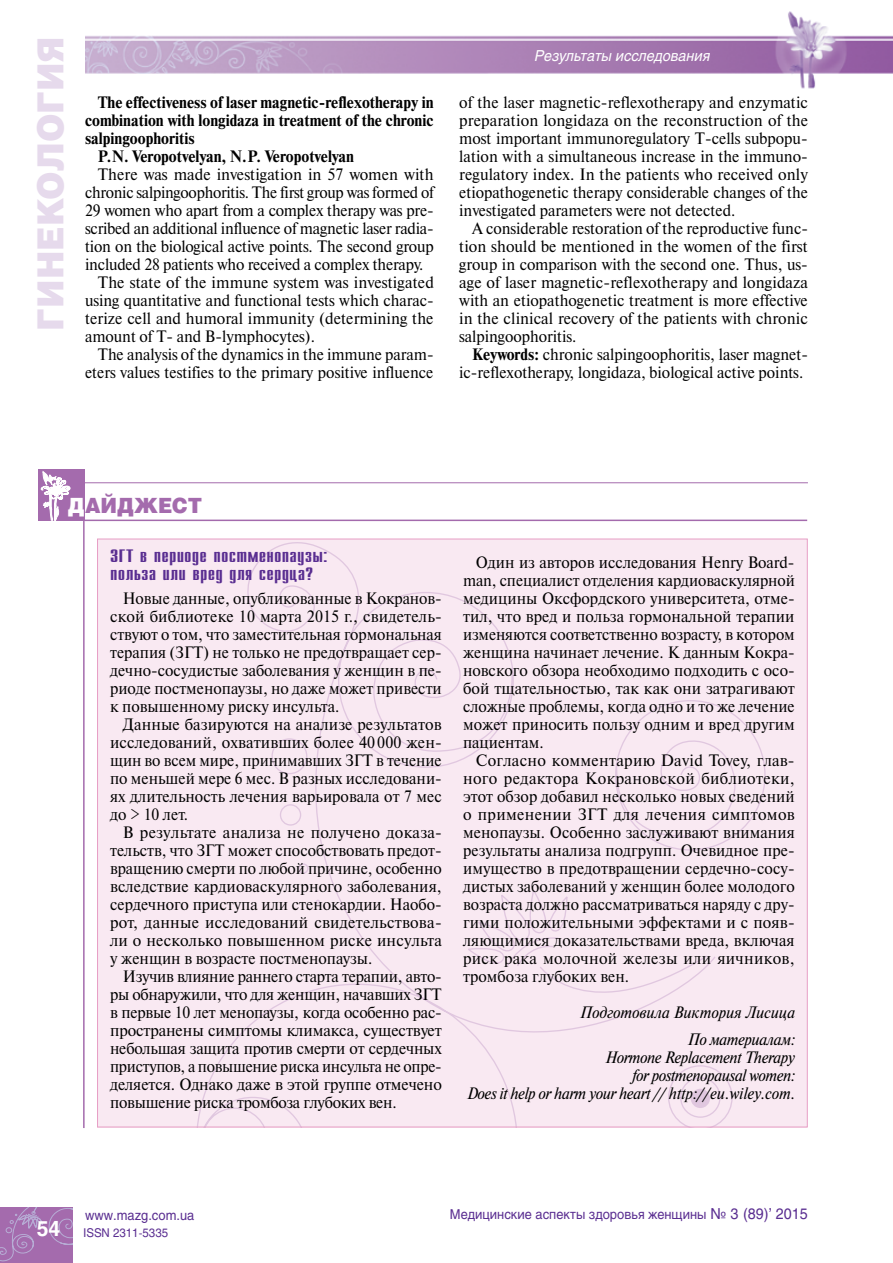
<style>
.page{position:relative;width:893px;height:1263px;background:#fff}
.page>*{position:absolute;margin:0;border:0;box-sizing:border-box;transform-origin:0 0}
.t1{font:900 36px "Helios";color:#e6daec;scale:.95 1}
.t2{font:900 21px "Helios";color:#a46bad;scale:.95 1}
.t3{font:18px/18px "Compact C";letter-spacing:.005em;color:#5a2e91;scale:1.5 1}
.t4{font:16.5px/18px "Newton C";color:#000;text-align:justify;scale:.95 1}
.t5{font:16.5px/18px "Newton C";color:#000;text-align:justify}
.t6{font:16.5px/18px "Newton C";color:#000;text-align:justify;scale:.96 1}
.t7{font:16.5px/18px "Newton C";color:#000;text-align:justify;scale:.94 1}
.t8{font:700 16.5px "Newton C";color:#000;scale:.95 1}
.t9{font:italic 16.5px/18px "Newton C";letter-spacing:-.025em;color:#000;text-align:right;scale:.95 1}
.t10{font:italic 16.5px/26.5px "Newton C";color:#000;text-align:right;scale:.95 1}
.t11{font:italic 15px "Helios";color:#fff;scale:.95 1}
.t12{font:13.5px "Helios";color:#5a2e91;scale:.95 1}
.t13{font:12px "Helios";color:#5a2e91;scale:.95 1}
.s1{font-weight:700}
.s2{color:#fff}
.s3{font-weight:700;font-size:21px;color:#fff}
.s4{font-size:15px}
</style>
<div class="page">
<img style="left:85px;top:11px;width:808px;height:78px">
<svg style="left:0;top:1208px;width:72px;height:54px;background:#a673b2"></svg>
<div style="left:99px;top:541px;width:706px;height:584px;background:#f9e9f2"></div>
<hr style="left:85px;top:482px;width:723px;height:1px;background:#a46bad">
<hr style="left:85px;top:520px;width:722px;height:1px;background:#a46bad">
<hr style="left:83px;top:492px;width:2px;height:636px;background:#a46bad">
<div style="left:38px;top:470px;width:47px;height:51px;background:#a46bad"></div>
<svg style="left:40px;top:471px;width:31px;height:50px"></svg>
<h1 class="t1" style="left:28px;top:331px;width:312px;rotate:-90deg">гинекология</h1>
<p class="t8" style="left:98px;top:93px;width:355px">The effectiveness of laser magnetic-reflexotherapy in</p>
<p class="t8" style="left:85px;top:111px;width:369px">combination with longidazа in treatment of the chronic</p>
<p class="t8" style="left:85px;top:129px;width:117px">salpingoophoritis</p>
<p class="t8" style="left:98px;top:147px;width:271px">P.N. Veropotvelyan, N.P. Veropotvelyan</p>
<p class="t5" style="left:98px;top:165px;width:337px">There was made investigation in 57 women with</p>
<p class="t7" style="left:85px;top:183px;width:373px">chronic salpingoophoritis. The first group was formed of</p>
<p class="t4" style="left:85px;top:201px;width:369px">29 women who apart from a complex therapy was pre-</p>
<p class="t4" style="left:85px;top:219px;width:369px">scribed an additional influence of magnetic laser radia-</p>
<p class="t4" style="left:85px;top:237px;width:368px">tion on the biological active points. The second group</p>
<p class="t4" style="left:85px;top:255px;width:358px">included 28 patients who received a complex therapy.</p>
<p class="t5" style="left:98px;top:273px;width:338px">The state of the immune system was investigated</p>
<p class="t4" style="left:85px;top:291px;width:369px">using quantitative and functional tests which charac-</p>
<p class="t5" style="left:85px;top:309px;width:350px">terize cell and humoral immunity (determining the</p>
<p class="t4" style="left:85px;top:327px;width:244px">amount of T- and B-lymphocytes).</p>
<p class="t4" style="left:98px;top:345px;width:355px">The analysis of the dynamics in the immune param-</p>
<p class="t4" style="left:85px;top:363px;width:368px">eters values testifies to the primary positive influence</p>
<p class="t11" style="left:535px;top:46px;width:186px">Результаты исследования</p>
<p class="t6" style="left:459px;top:93px;width:365px">of the laser magnetic-reflexotherapy and enzymatic preparation longidaza on the reconstruction of the most important immunoregulatory T-cells subpopu&shy;lation with a simultaneous increase in the immuno&shy;regulatory index. In the patients who received only etiopathogenetic therapy considerable changes of the investigated parameters were not detected.</p>
<p class="t4" style="left:459px;top:219px;width:369px;text-indent:13px">A considerable restoration of the reproductive func&shy;tion should be mentioned in the women of the first group in comparison with the second one. Thus, us&shy;age of laser magnetic-reflexotherapy and longidaza with an etiopathogenetic treatment is more effective in the clinical recovery of the patients with chronic salpingoophoritis.</p>
<p class="t4" style="left:459px;top:345px;width:369px;text-align:right"><span class="s1">Keywords:</span> chronic salpingoophoritis, laser magnet&shy;ic-reflexotherapy, longidaza, biological active points.</p>
<p class="t2" style="left:68px;top:492px;width:143px"><span class="s2">Д</span>АЙДЖЕСТ</p>
<p class="t3" style="left:110px;top:547px;width:147px">ЗГТ в периоде постменопаузы: польза или вред для сердца?</p>
<p class="t7" style="left:110px;top:589px;width:354px;text-indent:13px">Новые данные, опубликованные в Кокранов&shy;ской библиотеке 10 марта 2015 г., свидетель&shy;ствуют о том, что заместительная гормональная терапия (ЗГТ) не только не предотвращает сер&shy;дечно-сосудистые заболевания у женщин в пе&shy;риоде постменопаузы, но даже может привести к повышенному риску инсульта.</p>
<p class="t5" style="left:110px;top:715px;width:333px;text-indent:13px">Данные базируются на анализе результатов исследований, охвативших более 40 000 жен&shy;щин во всем мире, принимавших ЗГТ в течение по меньшей мере 6 мес. В разных исследовани&shy;ях длительность лечения варьировала от 7 мес до &gt; 10 лет.</p>
<p class="t5" style="left:110px;top:823px;width:333px;text-indent:13px">В результате анализа не получено доказа&shy;тельств, что ЗГТ может способствовать предот&shy;вращению смерти по любой причине, особенно вследствие кардиоваскулярного заболевания, сердечного приступа или стенокардии. Наобо&shy;рот, данные исследований свидетельствова&shy;ли о несколько повышенном риске инсульта у женщин в возрасте постменопаузы.</p>
<p class="t4" style="left:110px;top:967px;width:351px;text-indent:13px">Изучив влияние раннего старта терапии, авто&shy;ры обнаружили, что для женщин, начавших ЗГТ в первые 10 лет менопаузы, когда особенно рас&shy;пространены симптомы климакса, существует небольшая защита против смерти от сердечных приступов, а повышение риска инсульта не опре&shy;деляется. Однако даже в этой группе отмечено повышение риска тромбоза глубоких вен.</p>
<p class="t4" style="left:463px;top:553px;width:351px;text-align:left;text-indent:13px">Один из авторов исследования Henry Board&shy;man, специалист отделения кардиоваскулярной медицины Оксфордского университета, отме&shy;тил, что вред и польза гормональной терапии изменяются соответственно возрасту, в котором женщина начинает лечение. К данным Кокра&shy;новского обзора необходимо подходить с осо&shy;бой тщательностью, так как они затрагивают сложные проблемы, когда одно и то же лечение может приносить пользу одним и вред другим пациентам.</p>
<p class="t5" style="left:463px;top:751px;width:333px;text-indent:13px">Согласно комментарию David Tovey, глав&shy;ного редактора Кокрановской библиотеки, этот обзор добавил несколько новых сведений о применении ЗГТ для лечения симптомов менопаузы. Особенно заслуживают внимания результаты анализа подгрупп. Очевидное пре&shy;имущество в предотвращении сердечно-сосу&shy;дистых заболеваний у женщин более молодого возраста должно рассматриваться наряду с дру&shy;гими положительными эффектами и с появ&shy;ляющимися доказательствами вреда, включая риск рака молочной железы или яичников, тромбоза глубоких вен.</p>
<p class="t10" style="left:579px;top:999px;width:228px">Подготовила Виктория Лисица<br>По материалам:</p>
<p class="t9" style="left:466px;top:1048px;width:347px">Hormone Replacement Therapy<br>for postmenopausal women:<br>Does it help or harm your heart // http://eu.wiley.com.</p>
<p class="t12" style="left:85px;top:1207px;width:117px">www.mazg.com.ua</p>
<p class="t13" style="left:37px;top:1225px;width:140px"><span class="s3">54</span> ISSN 2311-5335</p>
<p class="t12" style="left:450px;top:1206px;width:378px">Медицинские аспекты здоровья женщины <span class="s4">№ 3 (89)’ 2015</span></p>
</div>
